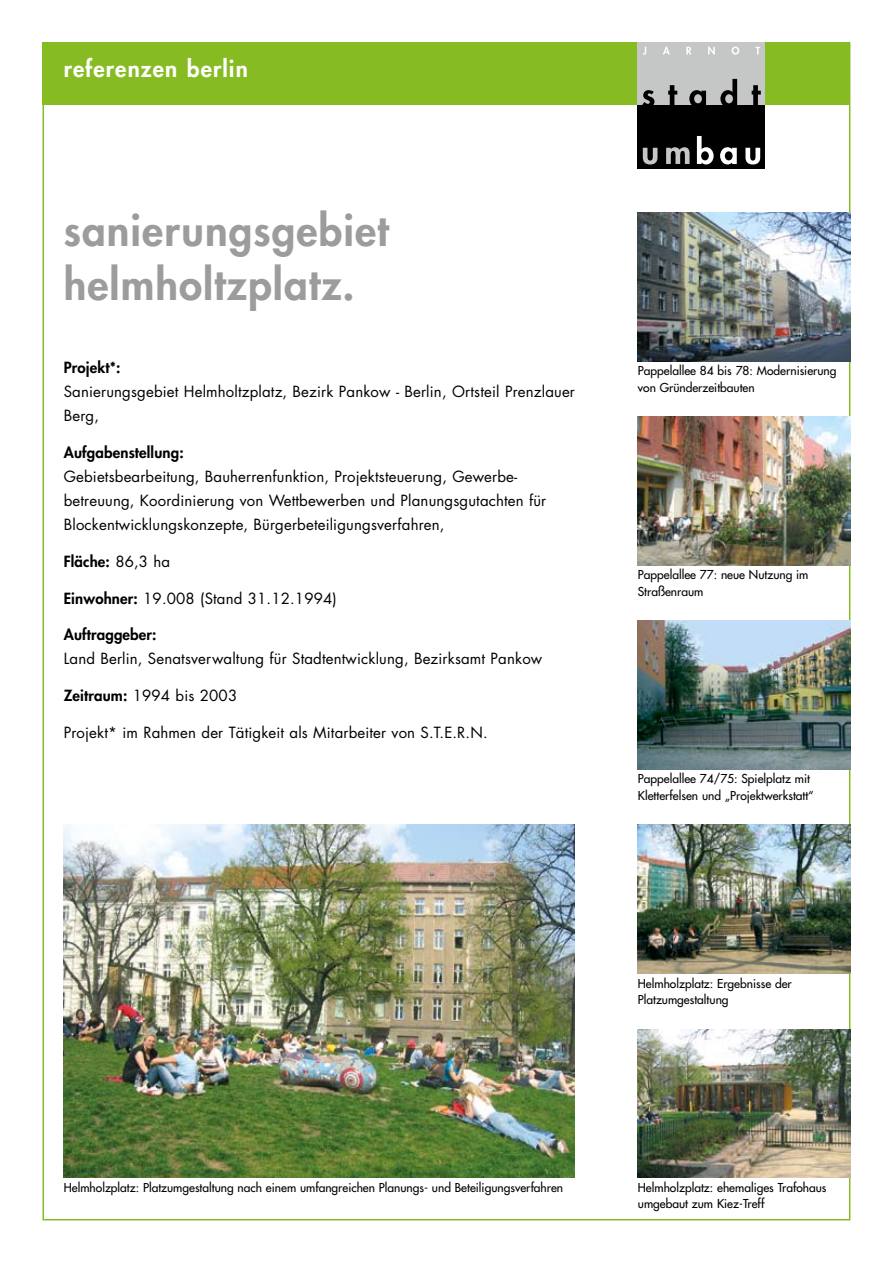
<style>
.page{position:relative;width:893px;height:1263px;background:#fff}
.page>*{position:absolute;margin:0;border:0;box-sizing:border-box;transform-origin:0 0}
.t1{font:800 42px/54px "Futura";letter-spacing:.025em;color:#9c9c9c}
.t2{font:800 22.5px "Futura";letter-spacing:.05em;color:#fff}
.t3{font:15px/24px "Futura";letter-spacing:.01em;color:#000}
.t4{font:800 15px "Futura";letter-spacing:.01em;color:#000}
.t5{font:12px/16.5px "Futura";color:#000}
.s1{font-weight:400}
.s2{font-weight:800}
</style>
<div class="page">
<div style="left:43px;top:43px;width:807px;height:62px;background:#86bc22"></div>
<img style="left:638px;top:213px;width:212px;height:148px">
<img style="left:638px;top:417px;width:212px;height:149px">
<img style="left:638px;top:621px;width:212px;height:149px">
<img style="left:638px;top:825px;width:212px;height:149px">
<img style="left:638px;top:1029px;width:212px;height:149px">
<img style="left:64px;top:825px;width:510px;height:353px">
<div style="left:638px;top:43px;width:127px;height:126px;background:#c5c6c6"></div>
<div style="left:638px;top:105px;width:127px;height:64px;background:#000"></div>
<svg style="left:643px;top:47px;width:3px;height:8px"></svg>
<svg style="left:663px;top:47px;width:7px;height:7px"></svg>
<svg style="left:686px;top:47px;width:5px;height:7px"></svg>
<svg style="left:708px;top:47px;width:7px;height:8px"></svg>
<svg style="left:732px;top:47px;width:7px;height:8px"></svg>
<svg style="left:755px;top:47px;width:5px;height:7px"></svg>
<svg style="left:642px;top:90px;width:12px;height:15px"></svg>
<svg style="left:668px;top:85px;width:9px;height:20px"></svg>
<svg style="left:689px;top:90px;width:17px;height:15px"></svg>
<svg style="left:720px;top:79px;width:17px;height:26px"></svg>
<svg style="left:752px;top:85px;width:9px;height:20px"></svg>
<svg style="left:643px;top:148px;width:14px;height:16px"></svg>
<svg style="left:666px;top:147px;width:24px;height:17px"></svg>
<svg style="left:697px;top:136px;width:17px;height:28px"></svg>
<svg style="left:720px;top:147px;width:17px;height:17px"></svg>
<svg style="left:745px;top:148px;width:15px;height:16px"></svg>
<h2 class="t2" style="left:64px;top:54px;width:186px">referenzen berlin</h2>
<h1 class="t1" style="left:64px;top:203px;width:326px">sanierungsgebiet helmholtzplatz.</h1>
<p class="t4" style="left:64px;top:358px;width:58px">Projekt*:</p>
<p class="t3" style="left:64px;top:380px;width:513px">Sanierungsgebiet Helmholtzplatz, Bezirk Pankow - Berlin, Ortsteil Prenzlauer<br>Berg,</p>
<p class="t4" style="left:64px;top:443px;width:121px">Aufgabenstellung:</p>
<p class="t3" style="left:64px;top:464px;width:484px">Gebietsbearbeitung, Bauherren-funktion, Projektsteuerung, Gewerbe&shy;betreuung, Koordinierung von Wettbewerben und Planungsgutachten für<br>Blockentwicklungskonzepte, Bürgerbeteiligungsverfahren,</p>
<p class="t4" style="left:64px;top:551px;width:108px">Fläche: <span class="s1">86,3 ha</span></p>
<p class="t3" style="left:64px;top:586px;width:275px"><span class="s2">Einwohner:</span> 19.008 (Stand 31.12.1994)</p>
<p class="t4" style="left:64px;top:625px;width:94px">Auftraggeber:</p>
<p class="t3" style="left:64px;top:647px;width:480px">Land Berlin, Senatsverwaltung für Stadtentwicklung, Bezirksamt Pankow</p>
<p class="t3" style="left:64px;top:683px;width:175px"><span class="s2">Zeitraum:</span> 1994 bis 2003</p>
<p class="t3" style="left:64px;top:720px;width:425px">Projekt* im Rahmen der Tätigkeit als Mitarbeiter von S.T.E.R.N.</p>
<p class="t5" style="left:638px;top:362px;width:200px">Pappelallee 84 bis 78: Modernisierung von Gründerzeitbauten</p>
<p class="t5" style="left:638px;top:567px;width:172px">Pappelallee 77: neue Nutzung im<br>Straßenraum</p>
<p class="t5" style="left:638px;top:771px;width:177px">Pappelallee 74/75: Spielplatz mit<br>Kletterfelsen und „Projektwerkstatt“</p>
<p class="t5" style="left:638px;top:975px;width:155px">Helmholzplatz: Ergebnisse der<br>Platz-umge-staltung</p>
<p class="t5" style="left:64px;top:1179px;width:501px">Helmholzplatz: Platzumgestaltung nach einem umfangreichen Planungs- und Beteiligungsverfahren</p>
<p class="t5" style="left:638px;top:1179px;width:190px">Helmholzplatz: ehemaliges Trafohaus umgebaut zum Kiez-Treff</p>
</div>
